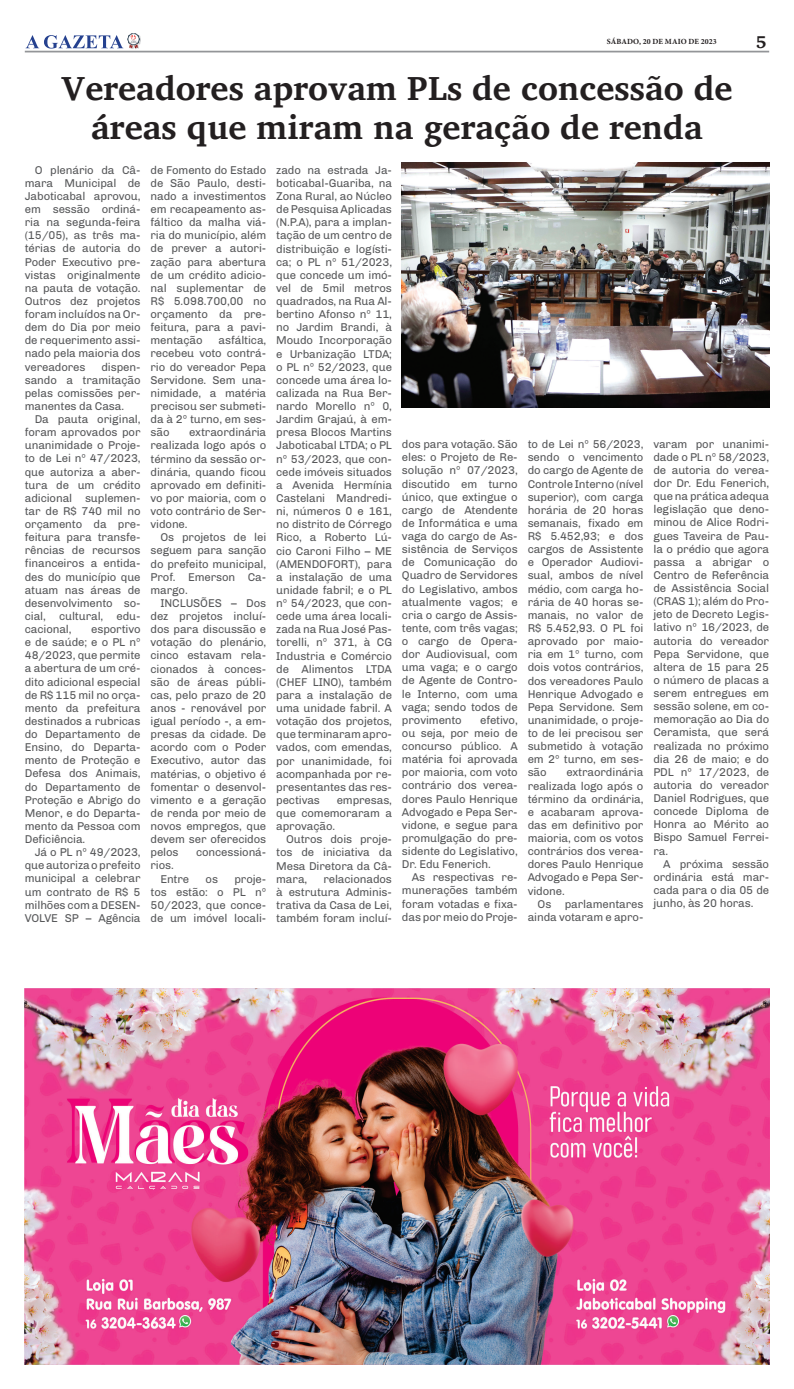
<style>
.page{position:relative;width:794px;height:1389px;background:#fff}
.page>*{position:absolute;margin:0;border:0;box-sizing:border-box;transform-origin:0 0}
.t1{font:700 34.12px/38.5px "Charis SIL";color:#231f20;text-align:center}
.t2{font:700 17.5px "Charis SIL";color:#231f20}
.t3{font:11.38px/13.1px "Chivo";letter-spacing:-.01em;color:#57585a;text-align:justify}
.t4{font:700 7.88px "Minion Pro";letter-spacing:.01em;color:#231f20}
</style>
<div class="page">
<hr style="left:25px;top:51px;width:744px;height:1px;background:#939598">
<svg style="left:26px;top:33px;width:115px;height:16px"></svg>
<img style="left:25px;top:989px;width:744px;height:375px">
<img style="left:402px;top:163px;width:367px;height:245px">
<p class="t4" style="left:607px;top:36px;width:111px">SÁBADO, 20 DE MAIO DE 2023</p>
<h2 class="t2" style="left:756px;top:31px;width:12px">5</h2>
<h1 class="t1" style="left:61px;top:69px;width:673px">Vereadores aprovam PLs de concessão de áreas que miram na geração de renda</h1>
<p class="t3" style="left:25px;top:162px;width:117px;text-indent:10px">O plenário da Câ&shy;mara Municipal de Jaboticabal aprovou, em sessão ordiná&shy;ria na segunda-feira (15/05), as três ma&shy;térias de autoria do Poder Executivo pre&shy;vistas originalmente na pauta de votação.<br>Outros dez projetos foram incluídos na Or&shy;dem do Dia por meio de requerimento assi&shy;nado pela maioria dos vereadores</p>
<p class="t3" style="left:150px;top:163px;width:117px">de Fomento do Estado de São Paulo, desti&shy;nado a investimentos em recapeamento as&shy;fáltico da malha viá&shy;ria do município, além de prever a autori&shy;zação para abertura de um crédito adicio&shy;nal suplementar de R$ 5.098.700,00 no orçamento da pre&shy;feitura, para a pavi&shy;mentação</p>
<p class="t3" style="left:276px;top:163px;width:117px">zado na estrada Ja&shy;boticabal-Guariba, na Zona Rural, ao Núcleo de Pesquisa Aplicadas (N.P.A), para a implan&shy;tação de um centro de distribuição e logísti&shy;ca; o PL nº 51/2023, que concede um imó&shy;vel de 5mil metros quadrados, na Rua Al&shy;bertino Afonso nº 11, no Jardim Brandi, à Moudo Incorporação e Urbanização LTDA; o PL nº 52/2023, que concede uma área lo&shy;calizada na Rua Ber&shy;nardo Morello nº 0, Jardim Grajaú, à em&shy;presa Blocos Martins Jaboticabal LTDA; o PL nº 53/2023, que con&shy;cede imóveis situados a Avenida Hermínia Castelani Mandredi&shy;ni, números 0 e 161, no distrito de Córrego Rico, a Roberto Lú&shy;cio Caroni Filho – ME (AMENDOFORT), para a instalação de uma unidade fabril; e o PL nº 54/2023, que con&shy;cede uma área locali&shy;zada na Rua José Pas&shy;torelli, nº 371, à CG Industria e Comércio de Alimentos LTDA (CHEF LINO), também para a instalação de uma unidade fabril. A votação dos projetos, que terminaram apro&shy;vados, com emendas, por unanimidade, foi acompanhada por re&shy;presentantes das res&shy;pectivas</p>
<p class="t3" style="left:150px;top:333px;width:117px;text-indent:68px">asfáltica, recebeu voto contrá&shy;rio do vereador Pepa Servidone. Sem una&shy;nimidade, a matéria precisou ser submeti&shy;da à 2º turno, em ses&shy;são</p>
<p class="t3" style="left:25px;top:359px;width:117px;text-indent:77px">dispen&shy;sando a tramitação pelas comissões per&shy;manentes da Casa.</p>
<p class="t3" style="left:25px;top:412px;width:117px;text-indent:10px">Da pauta original, foram aprovados por unanimidade o Proje&shy;to de Lei nº 47/2023, que autoriza a aber&shy;tura de um crédito adicional suplemen&shy;tar de R$ 740 mil no orçamento da pre&shy;feitura para transfe&shy;rências de recursos financeiros a entida&shy;des do município que atuam nas áreas de desenvolvimento so&shy;cial, cultural, edu&shy;cacional,</p>
<p class="t3" style="left:150px;top:425px;width:117px;text-indent:39px">extraordinária realizada logo após o término da sessão or&shy;dinária, quando ficou aprovado em definiti&shy;vo por maioria, com o voto contrário de Ser&shy;vidone.</p>
<p class="t3" style="left:150px;top:530px;width:117px;text-indent:10px">Os projetos de lei seguem para sanção do prefeito municipal, Prof. Emerson Ca&shy;margo.</p>
<p class="t3" style="left:150px;top:596px;width:117px;text-indent:10px">INCLUSÕES – Dos dez projetos incluí&shy;dos para discussão e votação do plenário, cinco estavam rela&shy;cionados à conces&shy;são de áreas públi&shy;cas, pelo prazo de 20 anos - renovável por igual período -, a em&shy;presas da cidade. De acordo com o Poder Executivo, autor das matérias, o objetivo é fomentar o desenvol&shy;vimento e a geração de renda por meio de novos empregos, que devem ser oferecidos pelos</p>
<p class="t3" style="left:653px;top:437px;width:117px">varam por unanimi&shy;dade o PL nº 58/2023, de autoria do verea&shy;dor Dr. Edu Fenerich, que na prática adequa legislação que deno&shy;minou de Alice Rodri&shy;gues Taveira de Pau&shy;la o prédio que agora passa a abrigar o Centro de Referência de Assistência Social (CRAS 1); além do Pro&shy;jeto de Decreto Legis&shy;lativo nº 16/2023, de autoria do vereador Pepa Servidone, que altera de 15 para 25 o número de placas a serem entregues em sessão solene, em co&shy;memoração ao Dia do Ceramista, que será realizada no próximo dia 26 de maio; e do PDL nº 17/2023, de autoria do vereador Daniel Rodrigues, que concede Diploma de Honra ao Mérito ao Bispo Samuel Ferrei&shy;ra.</p>
<p class="t3" style="left:653px;top:857px;width:117px;text-indent:10px">A próxima sessão ordinária está mar&shy;cada para o dia 05 de junho, às 20 horas.</p>
<p class="t3" style="left:402px;top:437px;width:117px">dos para votação. São eles: o Projeto de Re&shy;solução nº 07/2023, discutido em turno único, que extingue o cargo de Atendente de Informática e uma vaga do cargo de As&shy;sistência de Serviços de Comunicação do Quadro de Servidores do Legislativo, ambos atualmente vagos; e cria o cargo de Assis&shy;tente, com três vagas; o cargo de Opera&shy;dor Audiovisual, com uma vaga; e o cargo de Agente de Contro&shy;le Interno, com uma vaga; sendo todos de provimento</p>
<p class="t3" style="left:527px;top:437px;width:117px">to de Lei nº 56/2023, sendo o vencimento do cargo de Agente de Controle Interno (nível superior), com carga horária de 20 horas semanais, fixado em R$ 5.452,93; e dos cargos de Assistente e Operador Audiovi&shy;sual, ambos de nível médio, com carga ho&shy;rária de 40 horas se&shy;manais, no valor de R$ 5.452,93. O PL foi aprovado por maio&shy;ria em 1º turno, com dois votos contrários, dos vereadores Paulo Henrique Advogado e Pepa Servidone. Sem unanimidade, o proje&shy;to de lei precisou ser submetido à votação em 2º turno, em ses&shy;são</p>
<p class="t3" style="left:25px;top:622px;width:117px;text-indent:66px">esportivo e de saúde; e o PL nº 48/2023, que permite a abertura de um cré&shy;dito adicional especial de R$ 115 mil no orça&shy;mento da prefeitura destinados a rubricas do Departamento de Ensino, do Departa&shy;mento de Proteção e Defesa dos Animais, do Departamento de Proteção e Abrigo do Menor, e do Departa&shy;mento da Pessoa com Deficiência.</p>
<p class="t3" style="left:25px;top:845px;width:117px;text-indent:10px">Já o PL nº 49/2023, que autoriza o prefeito municipal a celebrar um contrato de R$ 5 milhões com a DESEN-VOLVE SP – Agência</p>
<p class="t3" style="left:402px;top:713px;width:117px;text-indent:78px">efetivo, ou seja, por meio de concurso público. A matéria foi aprovada por maioria, com voto contrário dos verea&shy;dores Paulo Henrique Advogado e Pepa Ser&shy;vidone, e segue para promulgação do pre&shy;sidente do Legislativo, Dr. Edu Fenerich.</p>
<p class="t3" style="left:402px;top:870px;width:117px;text-indent:10px">As respectivas re&shy;munerações também foram votadas e fixa&shy;das por meio do Proje-</p>
<p class="t3" style="left:527px;top:765px;width:117px;text-indent:39px">extraordinária realizada logo após o término da ordinária, e acabaram aprova&shy;das em definitivo por maioria, com os votos contrários dos verea&shy;dores Paulo Henrique Advogado e Pepa Ser&shy;vidone.</p>
<p class="t3" style="left:527px;top:896px;width:117px;text-align:right">Os parlamentares ainda votaram e apro-</p>
<p class="t3" style="left:276px;top:793px;width:117px;text-indent:60px">empresas, que comemoraram a aprovação.</p>
<p class="t3" style="left:276px;top:832px;width:117px;text-indent:10px">Outros dois proje&shy;tos de iniciativa da Mesa Diretora da Câ&shy;mara,</p>
<p class="t3" style="left:196px;top:845px;width:72px">concessioná-</p>
<p class="t3" style="left:160px;top:858px;width:30px;text-indent:-10px">rios.<br>Entre</p>
<p class="t3" style="left:150px;top:871px;width:117px;text-indent:84px">proje&shy;tos estão: o PL nº 50/2023, que conce&shy;de um imóvel locali-</p>
<p class="t3" style="left:276px;top:872px;width:117px;text-indent:47px">relacionados à estrutura Adminis&shy;trativa da Casa de Lei, também foram incluí-</p>
<p class="t3" style="left:206px;top:871px;width:14px">os</p>
</div>
